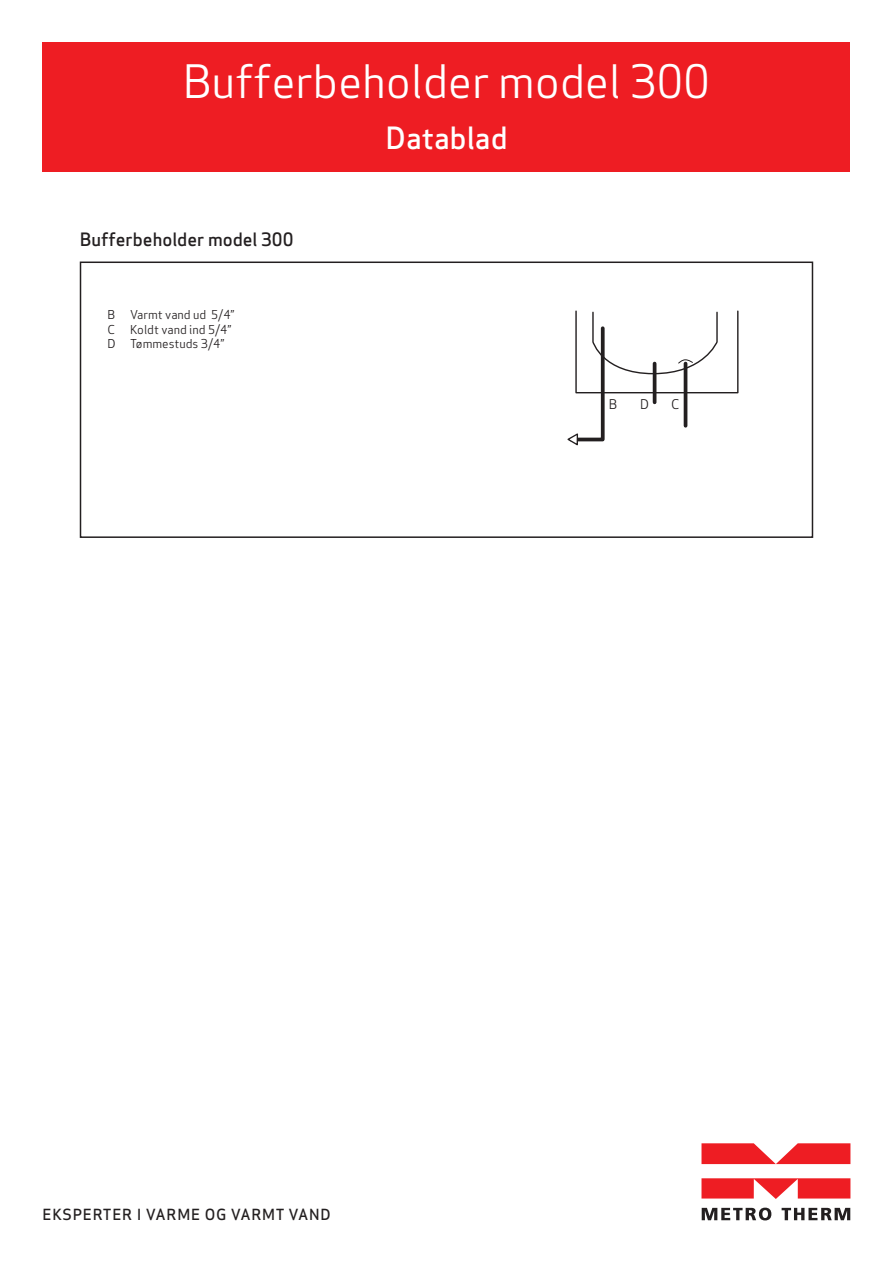
<style>
.page{position:relative;width:893px;height:1263px;background:#fff}
.page>*{position:absolute;margin:0;border:0;box-sizing:border-box;transform-origin:0 0}
.t1{font:45px "Apex Sans";letter-spacing:-.005em;color:#fff}
.t2{font:500 30px "Apex Sans";color:#fff}
.t3{font:500 18px "Apex Sans";color:#231f20}
.t4{font:500 15px "Apex Sans";letter-spacing:.05em;color:#231f20}
.t5{font:13.2px "Apex Sans";color:#231f20}
.t6{font:12px/14.4px "Apex Sans";color:#231f20}
</style>
<div class="page">
<svg style="left:702px;top:1207px;width:69px;height:13px"></svg>
<svg style="left:782px;top:1208px;width:68px;height:12px"></svg>
<svg style="left:701px;top:1178px;width:149px;height:21px;background:#f04449"></svg>
<svg style="left:701px;top:1143px;width:149px;height:21px;background:#f04247"></svg>
<div style="left:43px;top:43px;width:807px;height:129px;background:#ee1d23"></div>
<div style="left:80px;top:261px;width:733px;height:277px;border:2px solid #231f20"></div>
<div style="left:575px;top:310px;width:163px;height:83px;border:1px solid #231f20"></div>
<svg style="left:567px;top:311px;width:151px;height:134px"></svg>
<h1 class="t1" style="left:183px;top:44px;width:529px">Bufferbeholder model 300</h1>
<h2 class="t2" style="left:385px;top:112px;width:124px">Datablad</h2>
<h3 class="t3" style="left:80px;top:223px;width:215px">Bufferbeholder model 300</h3>
<p class="t6" style="left:108px;top:307px;width:128px">B Varmt vand ud 5/4”<br>C Koldt vand ind 5/4”<br>D Tømmestuds 3/4”</p>
<p class="t5" style="left:609px;top:393px;width:10px">B</p>
<p class="t5" style="left:671px;top:393px;width:10px">C</p>
<p class="t5" style="left:640px;top:393px;width:10px">D</p>
<p class="t4" style="left:43px;top:1202px;width:290px">EKSPERTER I VARME OG VARMT VAND</p>
</div>
